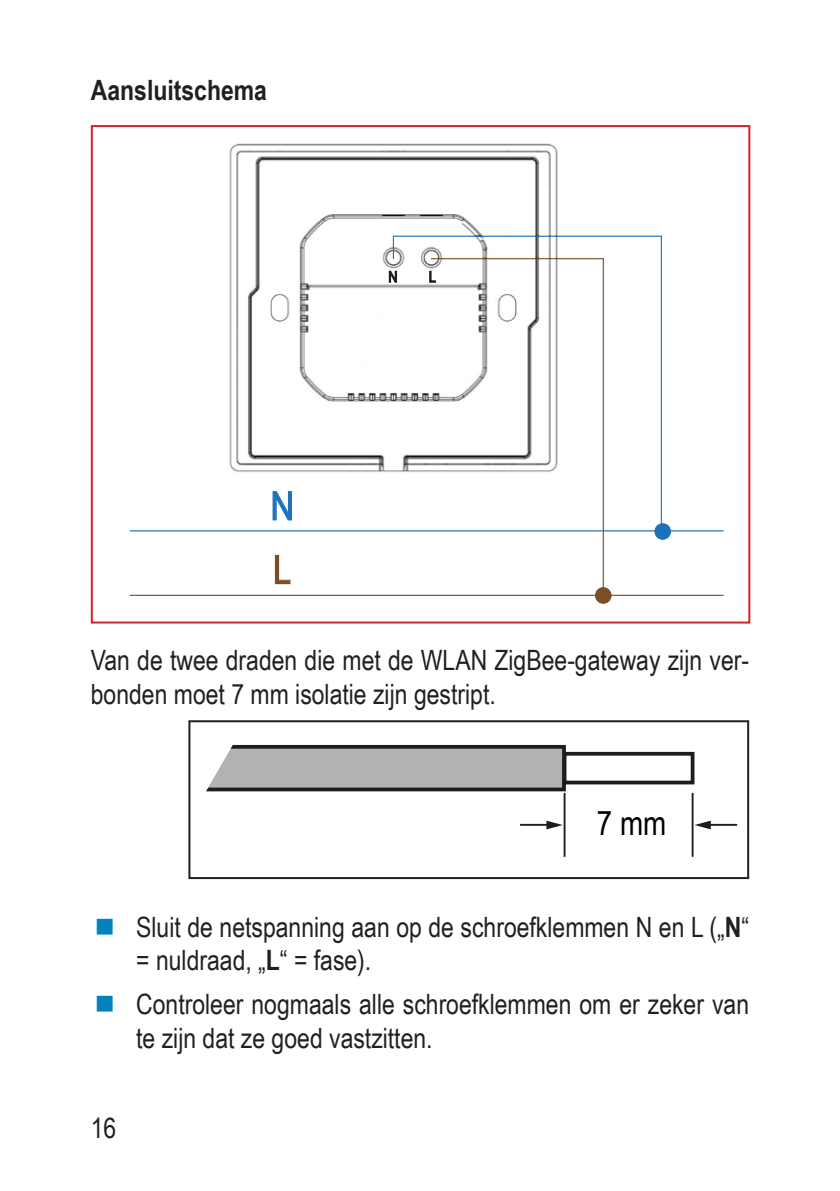
<style>
.page{position:relative;width:840px;height:1191px;background:#fff}
.page>*{position:absolute;margin:0;border:0;box-sizing:border-box;transform-origin:0 0}
.t1{font:39.2px/63.6px "Arial Narrow";color:#1d71b8}
.t2{font:34px "Arial Narrow";color:#000}
.P-Paragraph{font:28px/33.6px "Arial Narrow";color:#231f20}
.P-Paragraph-2{font:700 28px "Arial Narrow";color:#231f20}
.t3{font:15.2px "Arial Narrow";color:#1d1d1b}
.s1{color:#7d4e24}
.s2{font-weight:700}
</style>
<div class="page">
<svg style="left:272px;top:491px;width:20px;height:30px"></svg>
<svg style="left:274px;top:554px;width:17px;height:31px"></svg>
<hr style="left:130px;top:594px;width:592px;height:2px;background:#7d4e24">
<hr style="left:130px;top:530px;width:592px;height:1px;background:#1d71b8">
<hr style="left:660px;top:236px;width:1px;height:294px;background:#1d71b8">
<div style="left:654px;top:523px;width:16px;height:17px;background:#1d71b8;border:1px solid #1d71b8;border-radius:50%"></div>
<hr style="left:602px;top:259px;width:1px;height:336px;background:#7d4e24">
<div style="left:594px;top:587px;width:17px;height:17px;background:#7d4e24;border:1px solid #7d4e24;border-radius:50%"></div>
<img style="left:229px;top:143px;width:335px;height:329px">
<svg style="left:388px;top:269px;width:9px;height:15px"></svg>
<svg style="left:428px;top:270px;width:8px;height:13px"></svg>
<hr style="left:431px;top:258px;width:172px;height:1px;background:#7d4e24">
<hr style="left:393px;top:235px;width:268px;height:2px;background:#1d71b8">
<hr style="left:392px;top:236px;width:2px;height:23px;background:#1d71b8">
<div style="left:91px;top:125px;width:659px;height:498px;border:2px solid #d1232a"></div>
<div style="left:195px;top:747px;width:368px;height:42px;background:#b2b2b2"></div>
<div style="left:194px;top:745px;width:371px;height:46px;border:4px solid #1d1d1b"></div>
<div style="left:562px;top:752px;width:132px;height:32px;border:4px solid #1d1d1b"></div>
<hr style="left:563px;top:793px;width:2px;height:64px;background:#1d1d1b">
<hr style="left:691px;top:793px;width:2px;height:64px;background:#1d1d1b">
<svg style="left:694px;top:820px;width:42px;height:9px"></svg>
<hr style="left:519px;top:824px;width:30px;height:1px;background:#1d1d1b">
<svg style="left:546px;top:820px;width:16px;height:9px"></svg>
<svg style="left:194px;top:744px;width:60px;height:48px"></svg>
<div style="left:188px;top:720px;width:560px;height:159px;border:2px solid #231f20"></div>
<p class="P-Paragraph-2" style="left:91px;top:69px;width:178px">Aansluitschema</p>
<p class="t1" style="left:270px;top:473px;width:25px">N<br><span class="s1">L</span></p>
<p class="t3" style="left:428px;top:266px;width:8px">L</p>
<p class="P-Paragraph" style="left:91px;top:643px;width:659px">Van de twee draden die met de WLAN ZigBee-gateway zijn ver&shy;bonden moet 7 mm isolatie zijn gestript.</p>
<p class="t2" style="left:596px;top:797px;width:71px">7 mm</p>
<p class="P-Paragraph" style="left:136px;top:909px;width:614px">Sluit de netspanning aan op de schroefklemmen N en L („<span class="s2">N</span>“ = nuldraad, „<span class="s2">L</span>“ = fase).</p>
<p class="P-Paragraph" style="left:136px;top:986px;width:614px">Controleer nogmaals alle schroefklemmen om er zeker van te zijn dat ze goed vastzitten.</p>
<p class="P-Paragraph" style="left:91px;top:1110px;width:27px">16</p>
</div>
